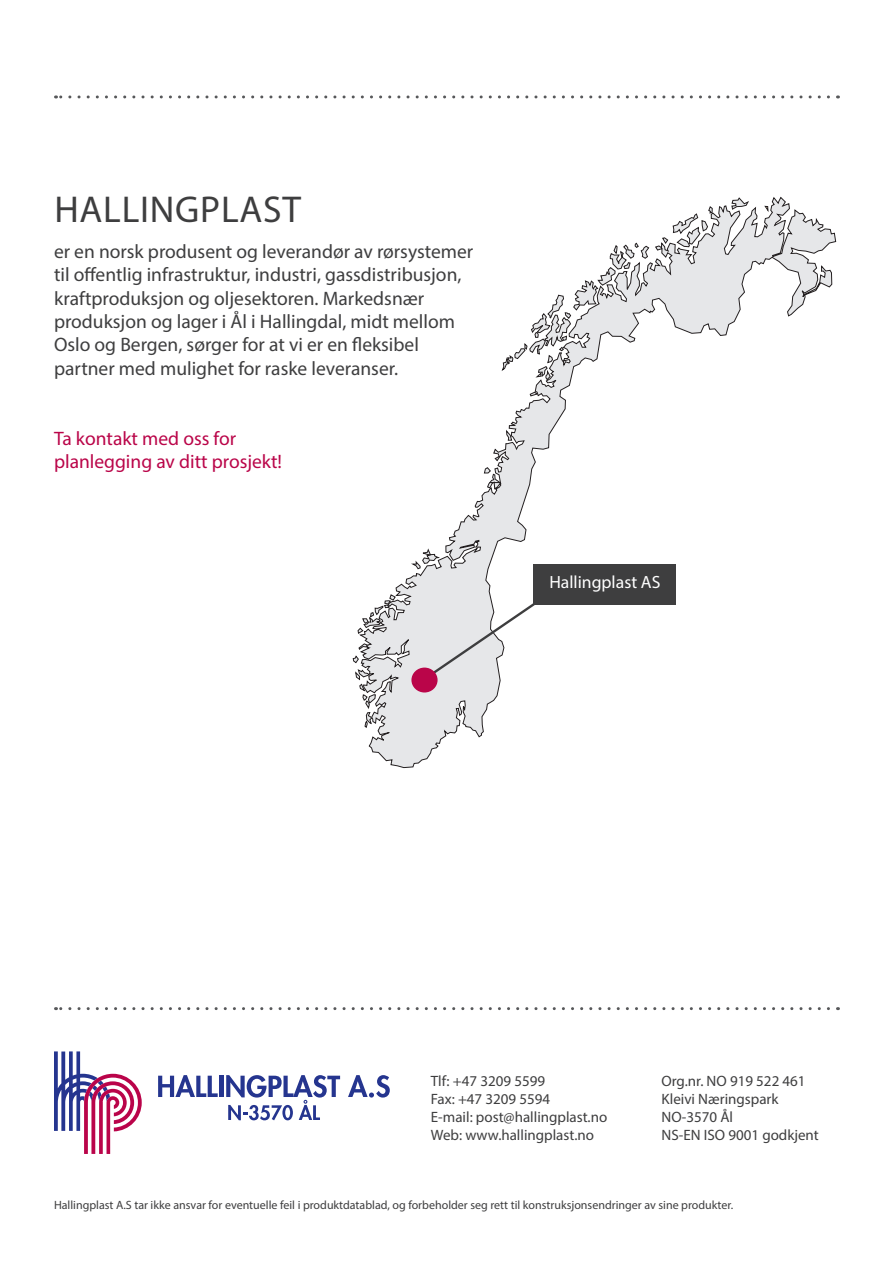
<style>
.page{position:relative;width:893px;height:1263px;background:#fff}
.page>*{position:absolute;margin:0;border:0;box-sizing:border-box;transform-origin:0 0}
.t1{font:37.5px "Myriad Pro";letter-spacing:.02em;color:#3e3e3f}
.t2{font:19.5px/23.4px "Myriad Pro";color:#3e3e3f}
.t3{font:19.5px/23.4px "Myriad Pro";color:#ba0549}
.t4{font:17.7px "Myriad Pro";color:#fff}
.t5{font:15px/18px "Myriad Pro";color:#3e3e3f}
.t6{font:12px "Myriad Pro";color:#3e3e3f}
</style>
<div class="page">
<svg style="left:55px;top:1007px;width:773px;height:3px"></svg>
<svg style="left:55px;top:95px;width:773px;height:3px"></svg>
<svg style="left:353px;top:647px;width:6px;height:16px"></svg>
<svg style="left:355px;top:669px;width:4px;height:11px"></svg>
<svg style="left:359px;top:197px;width:477px;height:571px"></svg>
<svg style="left:421px;top:599px;width:118px;height:83px"></svg>
<div style="left:533px;top:564px;width:142px;height:40px;background:#3e3e3f"></div>
<div style="left:411px;top:667px;width:27px;height:25px;background:#ba0549;border-radius:50%"></div>
<svg style="left:158px;top:1075px;width:60px;height:22px"></svg>
<hr style="left:219px;top:1076px;width:4px;height:21px;background:#25358f">
<svg style="left:348px;top:1075px;width:42px;height:22px"></svg>
<svg style="left:226px;top:1075px;width:114px;height:45px"></svg>
<svg style="left:54px;top:1051px;width:88px;height:103px"></svg>
<h1 class="t1" style="left:54px;top:187px;width:248px">HALLINGPLAST</h1>
<p class="t2" style="left:54px;top:239px;width:421px">er en norsk produsent og leverandør av rørsystemer til offentlig infrastruktur, industri, gassdistribusjon, kraftproduksjon og oljesektoren. Markedsnær produksjon og lager i Ål i Hallingdal, midt mellom Oslo og Bergen, sørger for at vi er en fleksibel partner med mulighet for raske leveranser.</p>
<p class="t3" style="left:54px;top:426px;width:230px">Ta kontakt med oss for planlegging av ditt prosjekt!</p>
<p class="t4" style="left:549px;top:571px;width:113px">Hallingplast AS</p>
<p class="t5" style="left:431px;top:1071px;width:178px">Tlf: +47 3209 5599<br>Fax: +47 3209 5594<br>E-mail: post@hallingplast.no<br>Web: www.hallingplast.no</p>
<p class="t5" style="left:661px;top:1071px;width:159px">Org.nr. NO 919 522 461<br>Kleivi Næringspark<br>NO-3570 Ål<br>NS-EN ISO 9001 godkjent</p>
<p class="t6" style="left:54px;top:1198px;width:681px">Hallingplast A.S tar ikke ansvar for eventuelle feil i produktdatablad, og forbeholder seg rett til konstruksjonsendringer av sine produkter.</p>
</div>
